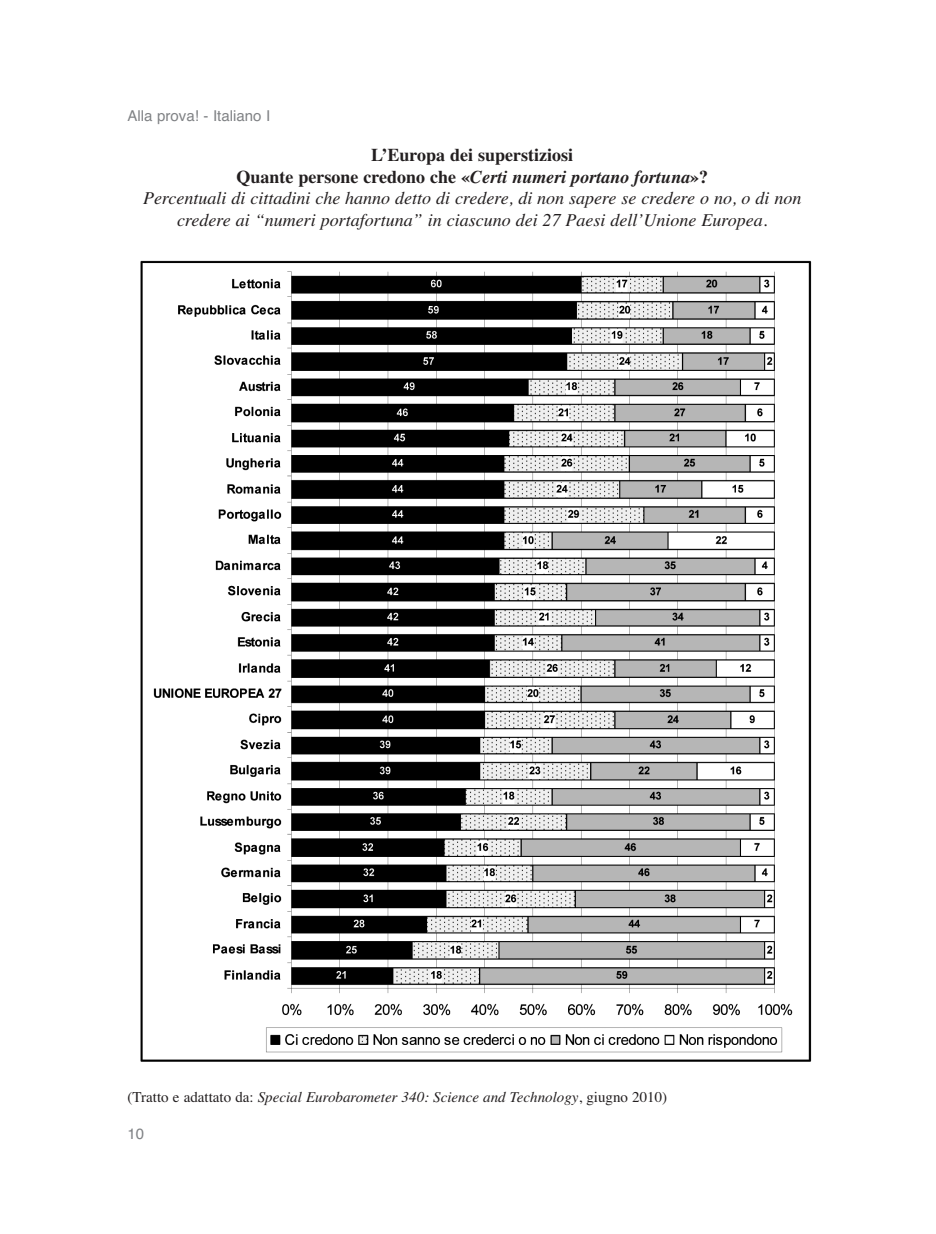
<style>
.page{position:relative;width:936px;height:1234px;background:#fff}
.page>*{position:absolute;margin:0;border:0;box-sizing:border-box;transform-origin:0 0}
.t1{font:italic 18px/21.6px "Times";color:#231f20;text-align:center}
.t2{font:italic 15px "Times";color:#231f20}
.t3{font:15px "Helvetica";color:#808285}
.s1{font-weight:700;font-style:normal}
.s2{font-weight:700}
.s3{font-style:normal}
</style>
<div class="page">
<img style="left:140px;top:260px;width:672px;height:802px">
<p class="t3" style="left:128px;top:110px;width:144px">Alla prova! - Italiano I</p>
<p class="t1" style="left:143px;top:146px;width:660px"><span class="s1">L’Europa dei superstiziosi<br>Quante persone credono che «</span><span class="s2">Certi numeri portano fortuna</span><span class="s1">»?<br></span>Percentuali di cittadini che hanno detto di credere, di non sapere se credere o no, o di non credere ai “numeri portafortuna” in ciascuno dei 27 Paesi dell’Unione Europea.</p>
<p class="t2" style="left:128px;top:1091px;width:541px"><span class="s3">(Tratto e adattato da:</span> Special Eurobarometer 340: Science and Technology<span class="s3">, giugno 2010)</span></p>
<p class="t3" style="left:128px;top:1127px;width:18px">10</p>
</div>
